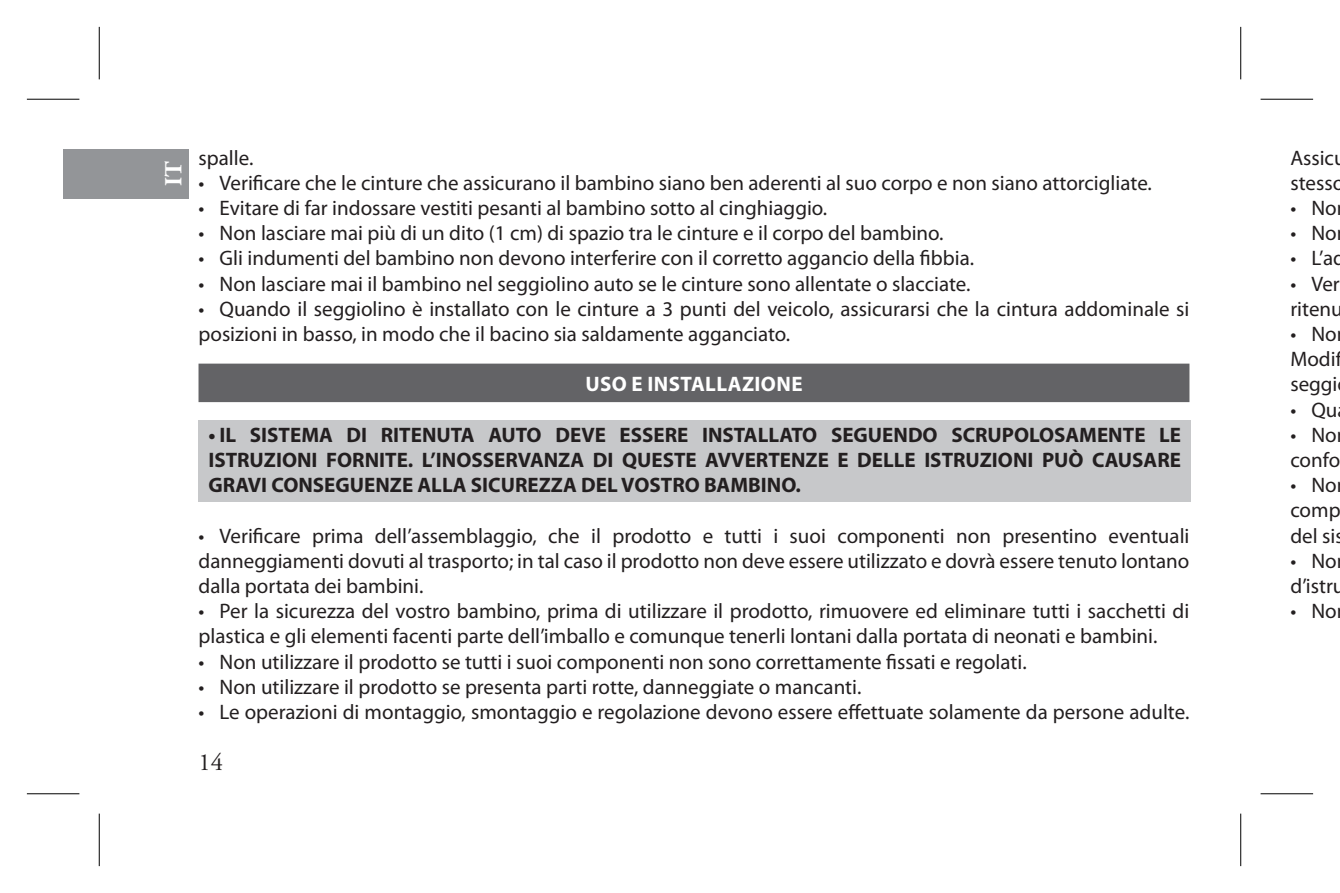
<style>
.page{position:relative;width:1340px;height:893px;background:#fff}
.page>*{position:absolute;margin:0;border:0;box-sizing:border-box;transform-origin:0 0}
.t1{font:24.5px "Adobe Garamond Pro";color:#231f20}
.t2{font:700 24.5px "Adobe Garamond Pro";color:#fff}
.t3{font:21px/25.2px "Myriad Pro";color:#231f20}
.t4{font:700 21px/25.2px "Myriad Pro";color:#231f20;text-align:justify}
.t5{font:700 21px "Myriad Pro";letter-spacing:.02em;color:#fff}
</style>
<div class="page">
<div style="left:63px;top:149px;width:126px;height:49px;background:#939598"></div>
<div style="left:198px;top:420px;width:993px;height:82px;background:#c7c8ca"></div>
<div style="left:198px;top:364px;width:991px;height:38px;background:#636366"></div>
<svg style="left:27px;top:98px;width:52px;height:1px"></svg>
<svg style="left:1260px;top:98px;width:53px;height:1px"></svg>
<svg style="left:27px;top:794px;width:52px;height:1px"></svg>
<svg style="left:1260px;top:794px;width:53px;height:1px"></svg>
<svg style="left:98px;top:27px;width:1px;height:52px"></svg>
<svg style="left:98px;top:814px;width:1px;height:52px"></svg>
<svg style="left:1241px;top:27px;width:1px;height:52px"></svg>
<svg style="left:1241px;top:814px;width:1px;height:52px"></svg>
<hr style="left:27px;top:99px;width:52px;height:1px;background:#000">
<hr style="left:1260px;top:99px;width:53px;height:1px;background:#000">
<hr style="left:27px;top:793px;width:52px;height:1px;background:#000">
<hr style="left:1260px;top:793px;width:53px;height:1px;background:#000">
<hr style="left:99px;top:27px;width:1px;height:52px;background:#000">
<hr style="left:99px;top:814px;width:1px;height:52px;background:#000">
<hr style="left:1240px;top:27px;width:1px;height:52px;background:#000">
<hr style="left:1240px;top:814px;width:1px;height:52px;background:#000">
<p class="t2" style="left:159px;top:186px;width:26px;rotate:-90deg">IT</p>
<p class="t3" style="left:198px;top:145px;width:56px">spalle.</p>
<p class="t3" style="left:198px;top:170px;width:955px">• Verificare che le cinture che assicurano il bambino siano ben aderenti al suo corpo e non siano attorcigliate.</p>
<p class="t3" style="left:198px;top:195px;width:630px">• Evitare di far indossare vestiti pesanti al bambino sotto al cinghiaggio.</p>
<p class="t3" style="left:198px;top:220px;width:746px">• Non lasciare mai più di un dito (1 cm) di spazio tra le cinture e il corpo del bambino.</p>
<p class="t3" style="left:198px;top:245px;width:777px">• Gli indumenti del bambino non devono interferire con il corretto aggancio della fibbia.</p>
<p class="t3" style="left:198px;top:271px;width:773px">• Non lasciare mai il bambino nel seggiolino auto se le cinture sono allentate o slacciate.</p>
<p class="t3" style="left:198px;top:296px;width:992px">• Quando il seggiolino è installato con le cinture a 3 punti del veicolo, assicurarsi che la cintura addominale si posizioni in basso, in modo che il bacino sia saldamente agganciato.</p>
<p class="t5" style="left:585px;top:371px;width:219px">USO E INSTALLAZIONE</p>
<p class="t4" style="left:208px;top:421px;width:974px">• IL SISTEMA DI RITENUTA AUTO DEVE ESSERE INSTALLATO SEGUENDO SCRUPOLOSAMENTE LE ISTRUZIONI FORNITE. L’INOSSERVANZA DI QUESTE AVVERTENZE E DELLE ISTRUZIONI PUÒ CAUSARE GRAVI CONSEGUENZE ALLA SICUREZZA DEL VOSTRO BAMBINO.</p>
<p class="t3" style="left:198px;top:523px;width:992px;text-align:justify">• Verificare prima dell’assemblaggio, che il prodotto e tutti i suoi componenti non presentino eventuali danneggiamenti dovuti al trasporto; in tal caso il prodotto non deve essere utilizzato e dovrà essere tenuto lontano dalla portata dei bambini.</p>
<p class="t3" style="left:198px;top:598px;width:992px">• Per la sicurezza del vostro bambino, prima di utilizzare il prodotto, rimuovere ed eliminare tutti i sacchetti di plastica e gli elementi facenti parte dell’imballo e comunque tenerli lontani dalla portata di neonati e bambini.</p>
<p class="t3" style="left:198px;top:649px;width:829px">• Non utilizzare il prodotto se tutti i suoi componenti non sono correttamente fissati e regolati.</p>
<p class="t3" style="left:198px;top:674px;width:664px">• Non utilizzare il prodotto se presenta parti rotte, danneggiate o mancanti.</p>
<p class="t3" style="left:198px;top:699px;width:992px">• Le operazioni di montaggio, smontaggio e regolazione devono essere effettuate solamente da persone adulte.</p>
<p class="t1" style="left:198px;top:748px;width:26px">14</p>
<p class="t3" style="left:1290px;top:145px;width:57px">Assicu stesso</p>
<p class="t3" style="left:1290px;top:195px;width:48px">• No</p>
<p class="t3" style="left:1290px;top:220px;width:48px">• No</p>
<p class="t3" style="left:1290px;top:245px;width:56px">• L’ad</p>
<p class="t3" style="left:1290px;top:271px;width:54px">• Ver ritenu</p>
<p class="t3" style="left:1290px;top:321px;width:49px;text-align:justify">• No Modi seggi</p>
<p class="t3" style="left:1290px;top:397px;width:49px">• Qu</p>
<p class="t3" style="left:1290px;top:422px;width:51px">• No confo</p>
<p class="t3" style="left:1290px;top:472px;width:55px">• No comp del sis</p>
<p class="t3" style="left:1290px;top:548px;width:56px">• No d’istru</p>
<p class="t3" style="left:1290px;top:598px;width:48px">• No</p>
</div>
